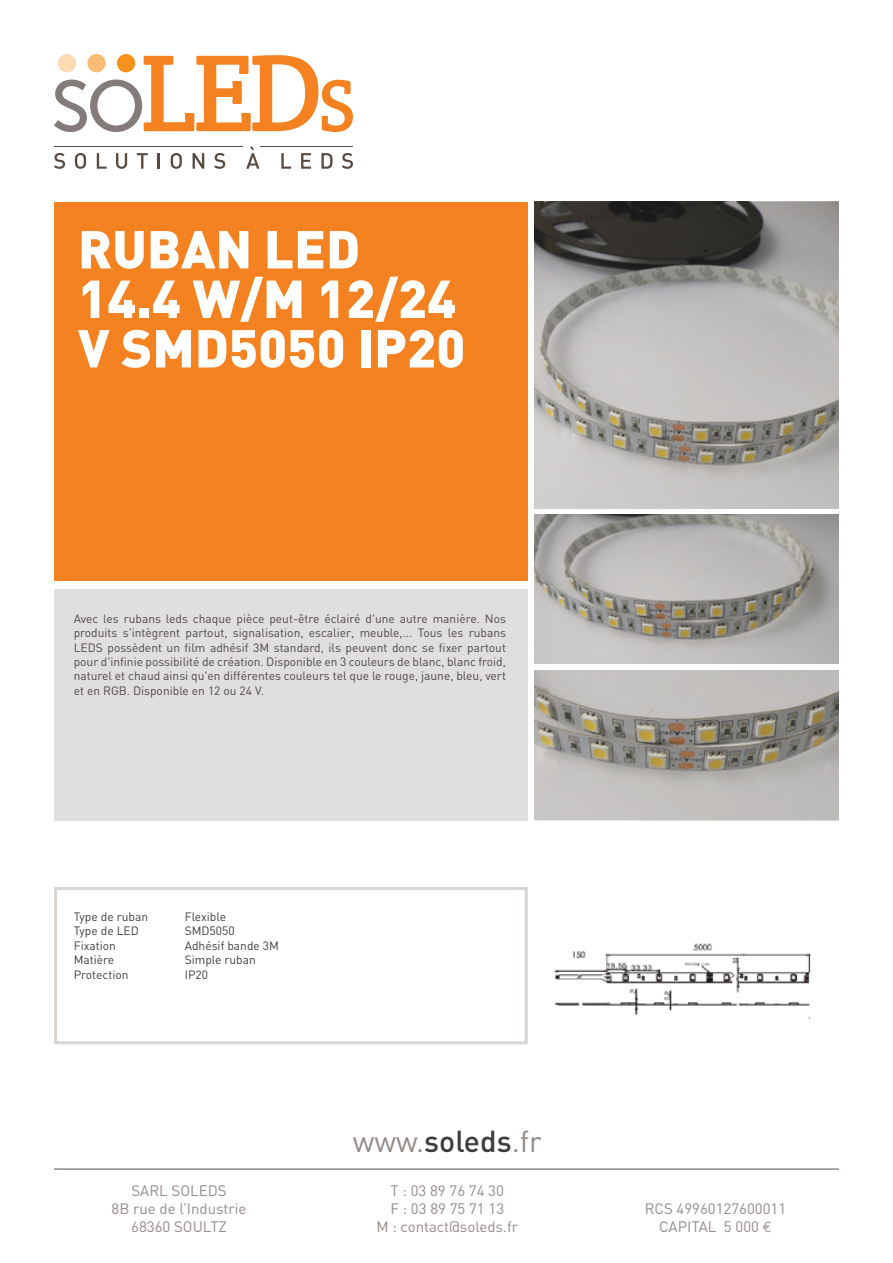
<style>
.page{position:relative;width:893px;height:1263px;background:#fff}
.page>*{position:absolute;margin:0;border:0;box-sizing:border-box;transform-origin:0 0}
.t1{font:900 52.5px/49.5px "DIN";color:#fff}
.t2{font:30px "DIN";color:#958b88}
.t3{font:15px/18px "DIN";color:#958b88;text-align:center}
.t4{font:12px/14.4px "DIN";color:#4e4949;text-align:justify}
.t5{font:12px "DIN";color:#3e3e3f}
.s1{font-weight:500;color:#3f3b3a}
.s2{font-family:"Euro Mono"}
</style>
<div class="page">
<svg style="left:54px;top:55px;width:299px;height:77px"></svg>
<div style="left:117px;top:54px;width:18px;height:18px;background:#f7931d;border-radius:50%"></div>
<div style="left:87px;top:54px;width:19px;height:18px;background:#fcbb74;border-radius:50%"></div>
<div style="left:58px;top:54px;width:18px;height:18px;background:#fedab3;border-radius:50%"></div>
<svg style="left:54px;top:153px;width:11px;height:16px"></svg>
<svg style="left:75px;top:153px;width:11px;height:16px"></svg>
<svg style="left:97px;top:153px;width:10px;height:16px"></svg>
<svg style="left:116px;top:153px;width:11px;height:16px"></svg>
<svg style="left:137px;top:153px;width:11px;height:16px"></svg>
<svg style="left:158px;top:153px;width:2px;height:16px"></svg>
<svg style="left:171px;top:153px;width:11px;height:16px"></svg>
<svg style="left:193px;top:153px;width:11px;height:16px"></svg>
<svg style="left:214px;top:153px;width:11px;height:16px"></svg>
<svg style="left:246px;top:147px;width:13px;height:22px"></svg>
<svg style="left:281px;top:153px;width:10px;height:16px"></svg>
<svg style="left:301px;top:153px;width:10px;height:16px"></svg>
<svg style="left:321px;top:153px;width:12px;height:16px"></svg>
<svg style="left:342px;top:153px;width:11px;height:16px"></svg>
<hr style="left:260px;top:146px;width:93px;height:1px;background:#594a41">
<hr style="left:54px;top:146px;width:189px;height:1px;background:#594a41">
<div style="left:54px;top:202px;width:474px;height:378px;background:#f58220"></div>
<img style="left:534px;top:202px;width:305px;height:306px">
<div style="left:54px;top:887px;width:474px;height:157px;border:3px solid #d9d4d2"></div>
<div style="left:54px;top:589px;width:474px;height:231px;background:#e1dede"></div>
<hr style="left:54px;top:1169px;width:785px;height:1px;background:#594a41">
<img style="left:534px;top:514px;width:305px;height:150px">
<img style="left:534px;top:670px;width:305px;height:150px">
<img style="left:554px;top:943px;width:257px;height:76px">
<h1 class="t1" style="left:78px;top:222px;width:389px">RUBAN LED<br>14.4 W/M 12/24<br>V SMD5050 IP20</h1>
<p class="t4" style="left:74px;top:611px;width:434px">Avec les rubans leds chaque pièce peut-être éclairé d'une autre manière. Nos produits s'intègrent partout, signalisation, escalier, meuble,... Tous les rubans LEDS possèdent un film adhésif 3M standard, ils peuvent donc se fixer partout pour d'infinie possibilité de création. Disponible en 3 couleurs de blanc, blanc froid, naturel et chaud ainsi qu'en différentes couleurs tel que le rouge, jaune, bleu, vert et en RGB. Disponible en 12 ou 24 V.</p>
<p class="t5" style="left:74px;top:909px;width:76px">Type de ruban</p>
<p class="t5" style="left:185px;top:909px;width:43px">Flexible</p>
<p class="t5" style="left:74px;top:923px;width:67px">Type de LED</p>
<p class="t5" style="left:185px;top:923px;width:51px">SMD5050</p>
<p class="t5" style="left:74px;top:938px;width:44px">Fixation</p>
<p class="t5" style="left:185px;top:938px;width:96px">Adhésif bande 3M</p>
<p class="t5" style="left:74px;top:952px;width:42px">Matière</p>
<p class="t5" style="left:185px;top:952px;width:73px">Simple ruban</p>
<p class="t5" style="left:74px;top:967px;width:56px">Protection</p>
<p class="t5" style="left:185px;top:967px;width:25px">IP20</p>
<h2 class="t2" style="left:353px;top:1123px;width:191px">www.<span class="s1">soleds</span>.fr</h2>
<p class="t3" style="left:112px;top:1182px;width:136px">SARL SOLEDS<br>8B rue de l’Industrie<br>68360 SOULTZ</p>
<p class="t3" style="left:376px;top:1182px;width:143px">T : 03 89 76 74 30<br>F : 03 89 75 71 13<br>M : contact@soleds.fr</p>
<p class="t3" style="left:645px;top:1200px;width:143px">RCS 49960127600011<br>CAPITAL 5 000 <span class="s2">€</span></p>
</div>
